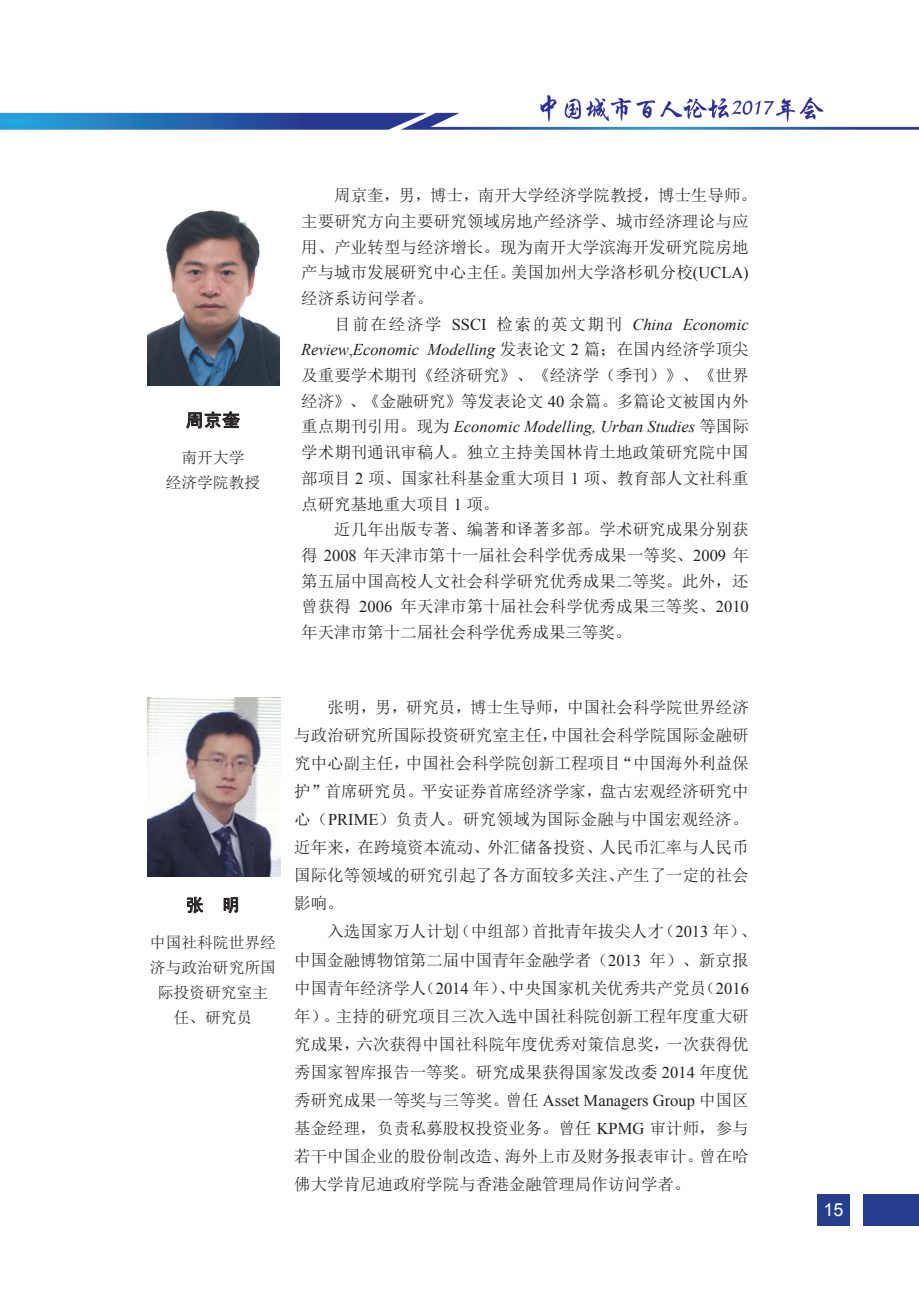
<style>
.page{position:relative;width:919px;height:1289px;background:#fff}
.page>*{position:absolute;margin:0;border:0;box-sizing:border-box;transform-origin:0 0}
.t1{font:18px "Sim Hei";color:#231f20}
.t2{font:18px "Arial";color:#fff}
.t3{font:16.5px/28px "Sim Sun";color:#231f20}
.t4{font:italic 16.5px "Times New Roman";color:#231f20}
.t5{font:16.5px "Sim Sun";letter-spacing:.105em;color:#231f20}
.t6{font:15.75px/25.2px "Sim Sun";color:#231f20;text-align:center}
.s1{font-family:"Times New Roman"}
.s2{font-family:"Times New Roman";font-style:italic}
.s3{font-style:normal}
.s4{font-family:"Sim Sun";font-style:normal}
</style>
<div class="page">
<img style="left:0;top:95px;width:918px;height:1131px">
<div style="left:863px;top:1193px;width:55px;height:32px;background:#253f8e"></div>
<div style="left:816px;top:1193px;width:33px;height:32px;background:#253f8e"></div>
<img style="left:148px;top:194px;width:131px;height:191px">
<svg style="left:186px;top:411px;width:54px;height:18px"></svg>
<img style="left:148px;top:697px;width:132px;height:179px">
<svg style="left:187px;top:896px;width:16px;height:17px"></svg>
<svg style="left:224px;top:897px;width:14px;height:16px"></svg>
<p class="t1" style="left:186px;top:411px;width:56px">周京奎</p>
<p class="t6" style="left:166px;top:444px;width:96px">南开大学<br>经济学院教授</p>
<p class="t3" style="left:301px;top:182px;width:457px;line-height:25.7px;text-indent:33px">周京奎，男，博士，南开大学经济学院教授，博士生导师。主要研究方向主要研究领域房地产经济学、城市经济理论与应用、产业转型与经济增长。现为南开大学滨海开发研究院房地产与城市发展研究中心主任。美国加州大学洛杉矶分校<span class="s1">(UCLA)</span>经济系访问学者。</p>
<p class="t5" style="left:334px;top:315px;width:416px">目前在经济学 <span class="s1">SSCI</span> 检索的英文期刊 <span class="s2">China Economic</span></p>
<p class="t4" style="left:301px;top:338px;width:449px">Review<span class="s3">,</span>Economic Modelling <span class="s4">发表论文</span> <span class="s3">2</span> <span class="s4">篇；在国内经济学顶尖</span></p>
<p class="t3" style="left:301px;top:362px;width:449px;line-height:25.7px">及重要学术期刊《经济研究》、《经济学（季刊）》、《世界经济》、《金融研究》等发表论文 <span class="s1">40</span> 余篇。多篇论文被国内外</p>
<p class="t4" style="left:301px;top:415px;width:449px"><span class="s4">重点期刊引用。现为</span> Economic Modelling, Urban Studies <span class="s4">等国际</span></p>
<p class="t3" style="left:301px;top:439px;width:449px;line-height:25.7px;text-align:justify">学术期刊通讯审稿人。独立主持美国林肯土地政策研究院中国部项目 <span class="s1">2</span> 项、国家社科基金重大项目 <span class="s1">1</span> 项、教育部人文社科重点研究基地重大项目 <span class="s1">1</span> 项。</p>
<p class="t3" style="left:301px;top:516px;width:449px;line-height:25.7px;text-align:justify;text-indent:33px">近几年出版专著、编著和译著多部。学术研究成果分别获得 <span class="s1">2008</span> 年天津市第十一届社会科学优秀成果一等奖、<span class="s1">2009</span> 年第五届中国高校人文社会科学研究优秀成果二等奖。此外，还曾获得 <span class="s1">2006</span> 年天津市第十届社会科学优秀成果三等奖、<span class="s1">2010</span>年天津市第十二届社会科学优秀成果三等奖。</p>
<p class="t1" style="left:186px;top:895px;width:56px">张 明</p>
<p class="t6" style="left:150px;top:929px;width:128px">中国社科院世界经济与政治研究所国际投资研究室主任、研究员</p>
<p class="t3" style="left:294px;top:692px;width:456px;text-align:justify;text-indent:33px">张明，男，研究员，博士生导师，中国社会科学院世界经济与政治研究所国际投资研究室主任，中国社会科学院国际金融研究中心副主任，中国社会科学院创新工程项目“中国海外利益保护”首席研究员。平安证券首席经济学家，盘古宏观经济研究中心（<span class="s1">PRIME</span>）负责人。研究领域为国际金融与中国宏观经济。近年来，在跨境资本流动、外汇储备投资、人民币汇率与人民币国际化等领域的研究引起了各方面较多关注、产生了一定的社会影响。</p>
<p class="t3" style="left:294px;top:917px;width:464px;text-indent:33px">入选国家万人计划（中组部）首批青年拔尖人才（<span class="s1">2013</span> 年）、中国金融博物馆第二届中国青年金融学者（<span class="s1">2013</span> 年）、新京报中国青年经济学人（<span class="s1">2014</span> 年）、中央国家机关优秀共产党员（<span class="s1">2016</span>年）。主持的研究项目三次入选中国社科院创新工程年度重大研究成果，六次获得中国社科院年度优秀对策信息奖，一次获得优秀国家智库报告一等奖。研究成果获得国家发改委 <span class="s1">2014</span> 年度优秀研究成果一等奖与三等奖。曾任 <span class="s1">Asset Managers Group</span> 中国区基金经理，负责私募股权投资业务。曾任 <span class="s1">KPMG</span> 审计师，参与若干中国企业的股份制改造、海外上市及财务报表审计。曾在哈佛大学肯尼迪政府学院与香港金融管理局作访问学者。</p>
<p class="t2" style="left:823px;top:1197px;width:22px">15</p>
</div>
